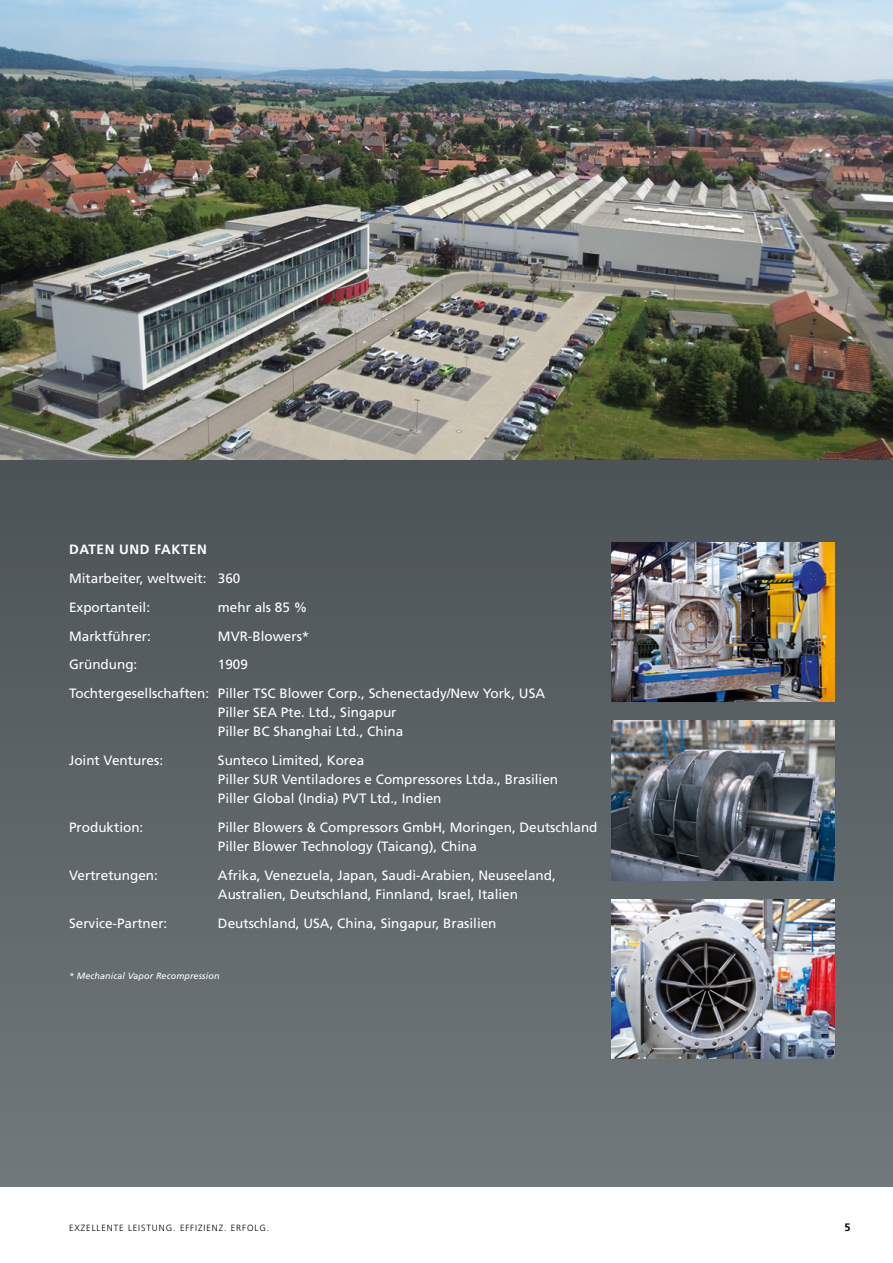
<style>
.page{position:relative;width:893px;height:1263px;background:#fff}
.page>*{position:absolute;margin:0;border:0;box-sizing:border-box;transform-origin:0 0}
.t1{font:13.5px/19.2px "Frutiger LT Std";color:#fff}
.t2{font:700 13.5px "Frutiger LT Std";letter-spacing:.04em;color:#fff}
.t3{font:700 10.8px "Frutiger LT Std";color:#000}
.t4{font:300 9px "Frutiger LT Std";letter-spacing:.1em;color:#000}
.t5{font:italic 9px "Frutiger LT Std";letter-spacing:.01em;color:#fff}
</style>
<div class="page">
<div style="left:0;top:459px;width:893px;height:727px;background:linear-gradient(to bottom,#4c5355,#71797d)"></div>
<img style="left:0;top:0;width:893px;height:459px">
<img style="left:611px;top:542px;width:223px;height:160px">
<img style="left:611px;top:721px;width:223px;height:159px">
<img style="left:611px;top:899px;width:223px;height:160px">
<p class="t2" style="left:69px;top:542px;width:139px">DATEN UND FAKTEN</p>
<p class="t1" style="left:69px;top:564px;width:173px;line-height:28.7px">Mitarbeiter, weltweit: 360<br>Exportanteil:</p>
<p class="t1" style="left:218px;top:598px;width:91px">mehr als 85 %</p>
<p class="t1" style="left:69px;top:626px;width:83px">Marktführer:</p>
<p class="t1" style="left:218px;top:626px;width:93px">MVR-Blowers*</p>
<p class="t1" style="left:69px;top:655px;width:70px">Gründung:</p>
<p class="t1" style="left:69px;top:650px;width:478px;line-height:28.7px;text-indent:149px">1909<br>Tochtergesellschaften: Piller TSC Blower Corp., Schenectady/New York, USA</p>
<p class="t1" style="left:218px;top:703px;width:187px">Piller SEA Pte. Ltd., Singapur<br>Piller BC Shanghai Ltd., China</p>
<p class="t1" style="left:69px;top:751px;width:96px">Joint Ventures:</p>
<p class="t1" style="left:218px;top:751px;width:342px">Sunteco Limited, Korea<br>Piller SUR Ventiladores e Compressores Ltda., Brasilien<br>Piller Global (India) PVT Ltd., Indien</p>
<p class="t1" style="left:69px;top:818px;width:76px">Produktion:</p>
<p class="t1" style="left:218px;top:818px;width:381px">Piller Blowers &amp; Compressors GmbH, Moringen, Deutschland<br>Piller Blower Technology (Taicang), China</p>
<p class="t1" style="left:69px;top:865px;width:90px">Vertretungen:</p>
<p class="t1" style="left:218px;top:865px;width:339px">Afrika, Venezuela, Japan, Saudi-Arabien, Neuseeland,<br>Australien, Deutschland, Finnland, Israel, Italien</p>
<p class="t1" style="left:69px;top:913px;width:100px">Service-Partner:</p>
<p class="t1" style="left:218px;top:913px;width:280px">Deutschland, USA, China, Singapur, Brasilien</p>
<p class="t5" style="left:69px;top:970px;width:152px">* Mechanical Vapor Recompression</p>
<p class="t4" style="left:69px;top:1223px;width:202px">EXZELLENTE LEISTUNG. EFFIZIENZ. ERFOLG.</p>
<p class="t3" style="left:844px;top:1221px;width:8px">5</p>
</div>
